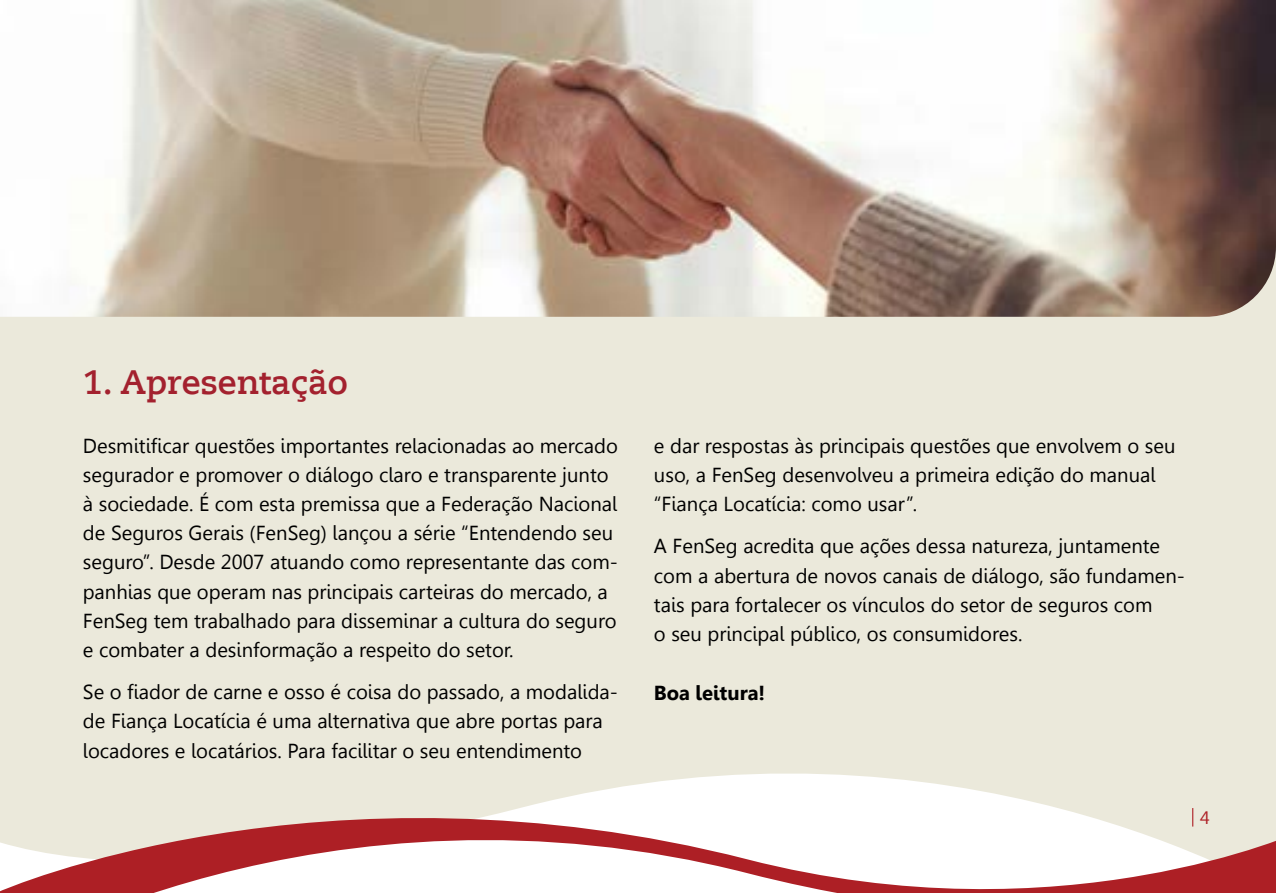
<style>
.page{position:relative;width:1276px;height:893px;background:#ebe9db}
.page>*{position:absolute;margin:0;border:0;box-sizing:border-box;transform-origin:0 0}
.t1{font:700 33.75px "Caecilia LT Pro 75";color:#a3212e}
.t2{font:20.25px/29.2px "Leelawadee";color:#000}
.t3{font:700 20.25px "Leelawadee";color:#000}
.t4{font:18px "Leelawadee";color:#ad1f25}
</style>
<div class="page">
<img style="left:0;top:0;width:1276px;height:317px">
<svg style="left:0;top:773px;width:1276px;height:120px"></svg>
<svg style="left:1192px;top:808px;width:1px;height:18px"></svg>
<h1 class="t1" style="left:83px;top:359px;width:266px">1. Apresentação</h1>
<p class="t2" style="left:83px;top:431px;width:536px">Desmitificar questões importantes relacionadas ao mercado segurador e promover o diálogo claro e transparente junto à sociedade. É com esta premissa que a Federação Nacional de Seguros Gerais (FenSeg) lançou a série “Entendendo seu seguro”. Desde 2007 atuando como representante das com&shy;panhias que operam nas principais carteiras do mercado, a FenSeg tem trabalhado para disseminar a cultura do seguro e combater a desinformação a respeito do setor.</p>
<p class="t2" style="left:83px;top:678px;width:536px">Se o fiador de carne e osso é coisa do passado, a modalida&shy;de Fiança Locatícia é uma alternativa que abre portas para locadores e locatários. Para facilitar o seu entendimento</p>
<p class="t2" style="left:654px;top:431px;width:523px">e dar respostas às principais questões que envolvem o seu uso, a FenSeg desenvolveu a primeira edição do manual “Fiança Locatícia: como usar”.</p>
<p class="t2" style="left:654px;top:532px;width:532px">A FenSeg acredita que ações dessa natureza, juntamente com a abertura de novos canais de diálogo, são fundamen&shy;tais para fortalecer os vínculos do setor de seguros com<br>o seu principal público, os consumidores.</p>
<p class="t3" style="left:654px;top:681px;width:113px">Boa leitura!</p>
<p class="t4" style="left:1200px;top:807px;width:11px">4</p>
</div>
